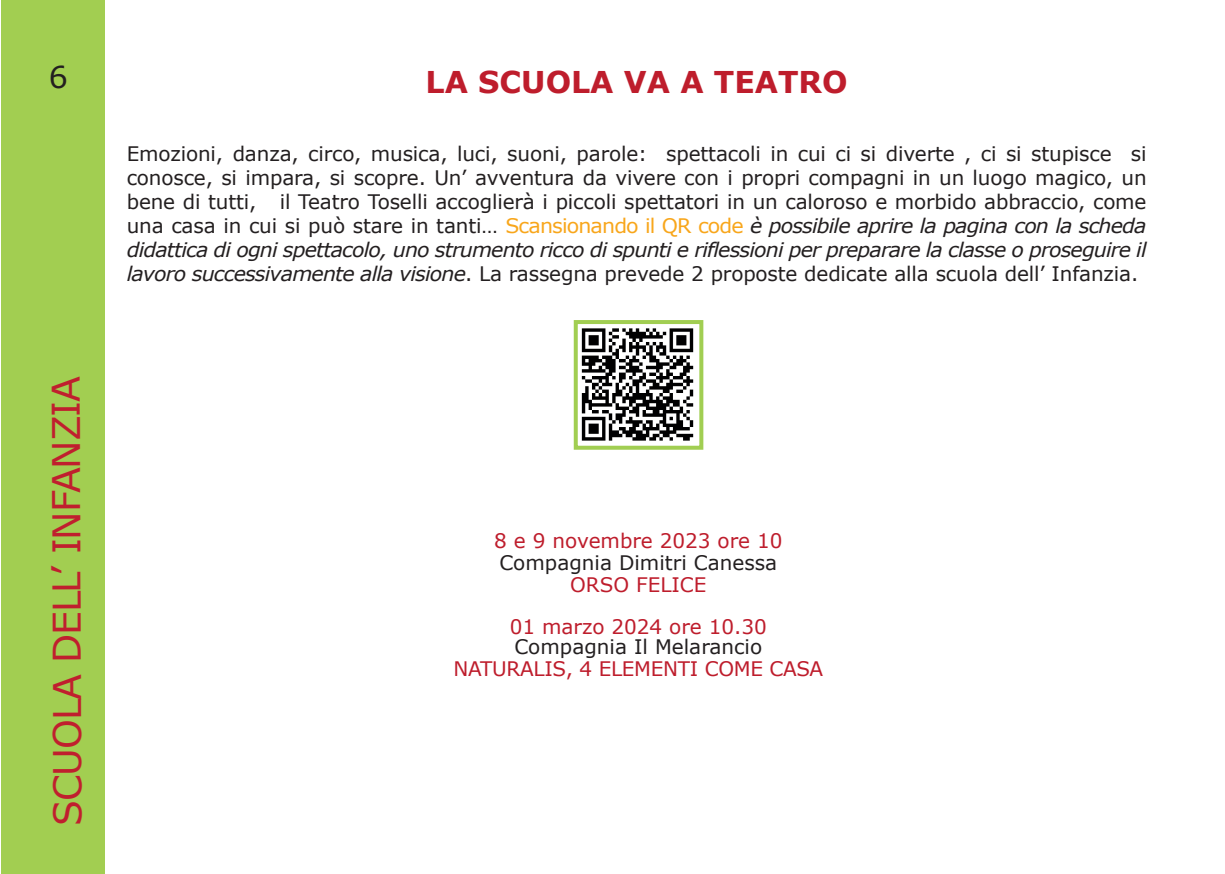
<style>
.page{position:relative;width:1225px;height:874px;background:#fff}
.page>*{position:absolute;margin:0;border:0;box-sizing:border-box;transform-origin:0 0}
.t1{font:38px "Verdana";letter-spacing:-.035em;color:#c01f2e}
.t2{font:700 30px "Verdana";color:#be1d2c}
.t3{font:30px "Verdana";color:#231f20}
.t4{font:20px/24px "Verdana";letter-spacing:-.01em;color:#231f20;text-align:justify}
.t5{font:20px/42px "Verdana";color:#be1d2c;text-align:center}
.s1{color:#f8a61b}
.s2{font-style:italic}
</style>
<div class="page">
<div style="left:1px;top:1px;width:103px;height:872px;background:#a2ce51"></div>
<img style="left:581px;top:328px;width:113px;height:113px">
<div style="left:574px;top:320px;width:129px;height:129px;border:4px solid #a1ce52"></div>
<h2 class="t3" style="left:49px;top:56px;width:21px">6</h2>
<h1 class="t1" style="left:41px;top:825px;width:451px;rotate:-90deg">SCUOLA DELL’ INFANZIA</h1>
<h2 class="t2" style="left:425px;top:60px;width:423px">LA SCUOLA VA A TEATRO</h2>
<p class="t4" style="left:127px;top:141px;width:1021px">Emozioni, danza, circo, musica, luci, suoni, parole: spettacoli in cui ci si diverte , ci si stupisce si conosce, si impara, si scopre. Un’ avventura da vivere con i propri compagni in un luogo magico, un bene di tutti, il Teatro Toselli accoglierà i piccoli spettatori in un caloroso e morbido abbraccio, come una casa in cui si può stare in tanti… <span class="s1">Scansionando il QR code</span> <span class="s2">è possibile aprire la pagina con la scheda didattica di ogni spettacolo, uno strumento ricco di spunti e riflessioni per preparare la classe o proseguire il lavoro successivamente alla visione</span>. La rassegna prevede 2 proposte dedicate alla scuola dell’ Infanzia.</p>
<p class="t5" style="left:494px;top:519px;width:290px">8 e 9 novembre 2023 ore 10</p>
<p class="t4" style="left:499px;top:550px;width:279px">Compagnia Dimitri Canessa</p>
<p class="t5" style="left:510px;top:563px;width:258px">ORSO FELICE<br>01 marzo 2024 ore 10.30</p>
<p class="t4" style="left:514px;top:634px;width:249px">Compagnia Il Melarancio</p>
<p class="t5" style="left:453px;top:647px;width:371px">NATURALIS, 4 ELEMENTI COME CASA</p>
</div>
